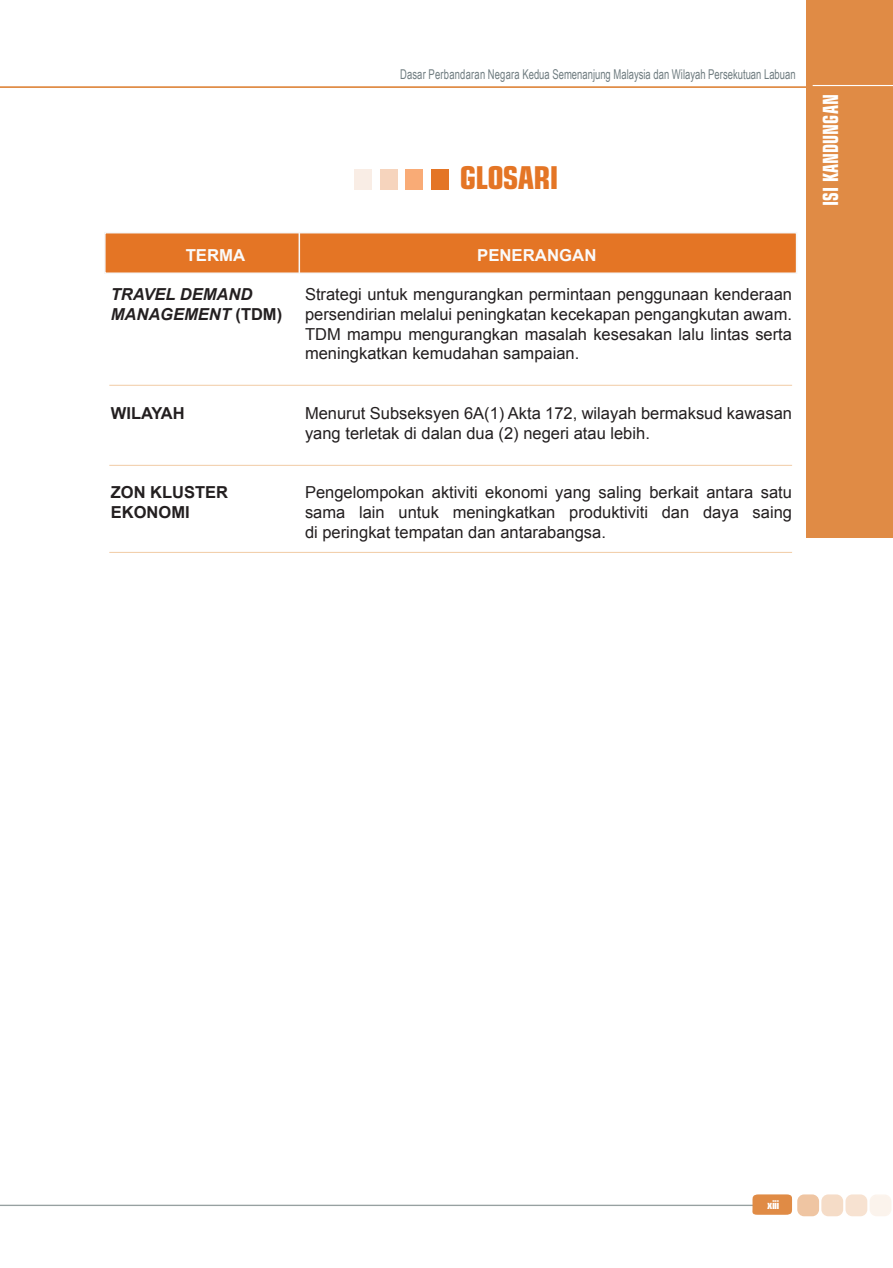
<style>
.page{position:relative;width:893px;height:1268px;background:#fff}
.page>*{position:absolute;margin:0;border:0;box-sizing:border-box;transform-origin:0 0}
.t1{font:700 condensed 31.5px "Eurostile LT Std";letter-spacing:-.025em;color:#e47525}
.t2{font:700 condensed 21px "Eurostile LT Std";letter-spacing:.005em;color:#fff;scale:.83 1}
.t3{font:16.5px/19.8px "Arial";color:#231f20;text-align:justify}
.t4{font:italic 700 16.5px/19.8px "Arial";color:#231f20}
.t5{font:700 16.5px/19.8px "Arial";color:#231f20}
.t6{font:700 16.5px "Arial";color:#fafafa}
.t7{font:13.5px "Arial Narrow";color:#6f7c80;scale:.86 1}
.t8{font:700 condensed 12px "Eurostile LT Std";color:#fff}
.s1{font-style:normal}
</style>
<div class="page">
<hr style="left:0;top:86px;width:811px;height:2px;background:#e08b45">
<hr style="left:0;top:1204px;width:760px;height:1px;background:#97a1a1">
<svg style="left:751px;top:1194px;width:42px;height:20px"></svg>
<div style="left:798px;top:1194px;width:20px;height:21px;background:#efc5a2;border-radius:6px"></div>
<div style="left:797px;top:1194px;width:22px;height:21px;border:2px solid #e08b45;border-radius:6px"></div>
<div style="left:822px;top:1194px;width:20px;height:21px;background:#f5dcc7;border-radius:6px"></div>
<div style="left:821px;top:1194px;width:22px;height:21px;border:2px solid #e08b45;border-radius:6px"></div>
<div style="left:846px;top:1194px;width:21px;height:21px;background:#f7e2d1;border-radius:6px"></div>
<div style="left:845px;top:1194px;width:22px;height:21px;border:2px solid #e08b45;border-radius:6px"></div>
<div style="left:870px;top:1194px;width:21px;height:21px;background:#fbf3ec;border-radius:6px"></div>
<div style="left:870px;top:1194px;width:21px;height:21px;border:2px solid #e08b45;border-radius:6px"></div>
<div style="left:806px;top:0;width:87px;height:538px;background:#e08b45"></div>
<hr style="left:813px;top:85px;width:80px;height:1px;background:#fff">
<div style="left:431px;top:169px;width:18px;height:21px;background:#e47525"></div>
<div style="left:405px;top:169px;width:18px;height:21px;background:#f9ab76"></div>
<div style="left:380px;top:169px;width:18px;height:21px;background:#f6d4bd"></div>
<div style="left:354px;top:169px;width:18px;height:21px;background:#f9ede5"></div>
<div style="left:104px;top:232px;width:693px;height:42px;background:#e47525;border:2px solid #f6f7f8"></div>
<hr style="left:299px;top:233px;width:1px;height:40px;background:#f6f7f8">
<hr style="left:109px;top:385px;width:683px;height:1px;background:#f1cba5">
<hr style="left:109px;top:465px;width:683px;height:1px;background:#f1cba5">
<hr style="left:109px;top:552px;width:683px;height:1px;background:#f1cba5">
<p class="t7" style="left:400px;top:64px;width:462px">Dasar Perbandaran Negara Kedua Semenanjung Malaysia dan Wilayah Persekutuan Labuan</p>
<h1 class="t1" style="left:460px;top:158px;width:101px">GLOSARI</h1>
<p class="t6" style="left:186px;top:244px;width:61px">TERMA</p>
<p class="t6" style="left:477px;top:244px;width:121px">PENERANGAN</p>
<p class="t4" style="left:111px;top:285px;width:173px">TRAVEL DEMAND<br>MANAGEMENT <span class="s1">(TDM)</span></p>
<p class="t3" style="left:305px;top:284px;width:488px">Strategi untuk mengurangkan permintaan penggunaan kenderaan persendirian melalui peningkatan kecekapan pengangkutan awam.<br>TDM mampu mengurangkan masalah kesesakan lalu lintas serta meningkatkan kemudahan sampaian.</p>
<p class="t5" style="left:111px;top:403px;width:75px">WILAYAH</p>
<p class="t5" style="left:111px;top:483px;width:119px">ZON KLUSTER<br>EKONOMI</p>
<p class="t3" style="left:305px;top:403px;width:488px">Menurut Subseksyen 6A(1) Akta 172, wilayah bermaksud kawasan yang terletak di dalan dua (2) negeri atau lebih.</p>
<p class="t3" style="left:305px;top:482px;width:488px">Pengelompokan aktiviti ekonomi yang saling berkait antara satu sama lain untuk meningkatkan produktiviti dan daya saing di peringkat tempatan dan antarabangsa.</p>
<p class="t2" style="left:818px;top:206px;width:136px;rotate:-90deg">ISI KANDUNGAN</p>
<p class="t8" style="left:767px;top:1196px;width:14px">xiii</p>
</div>
